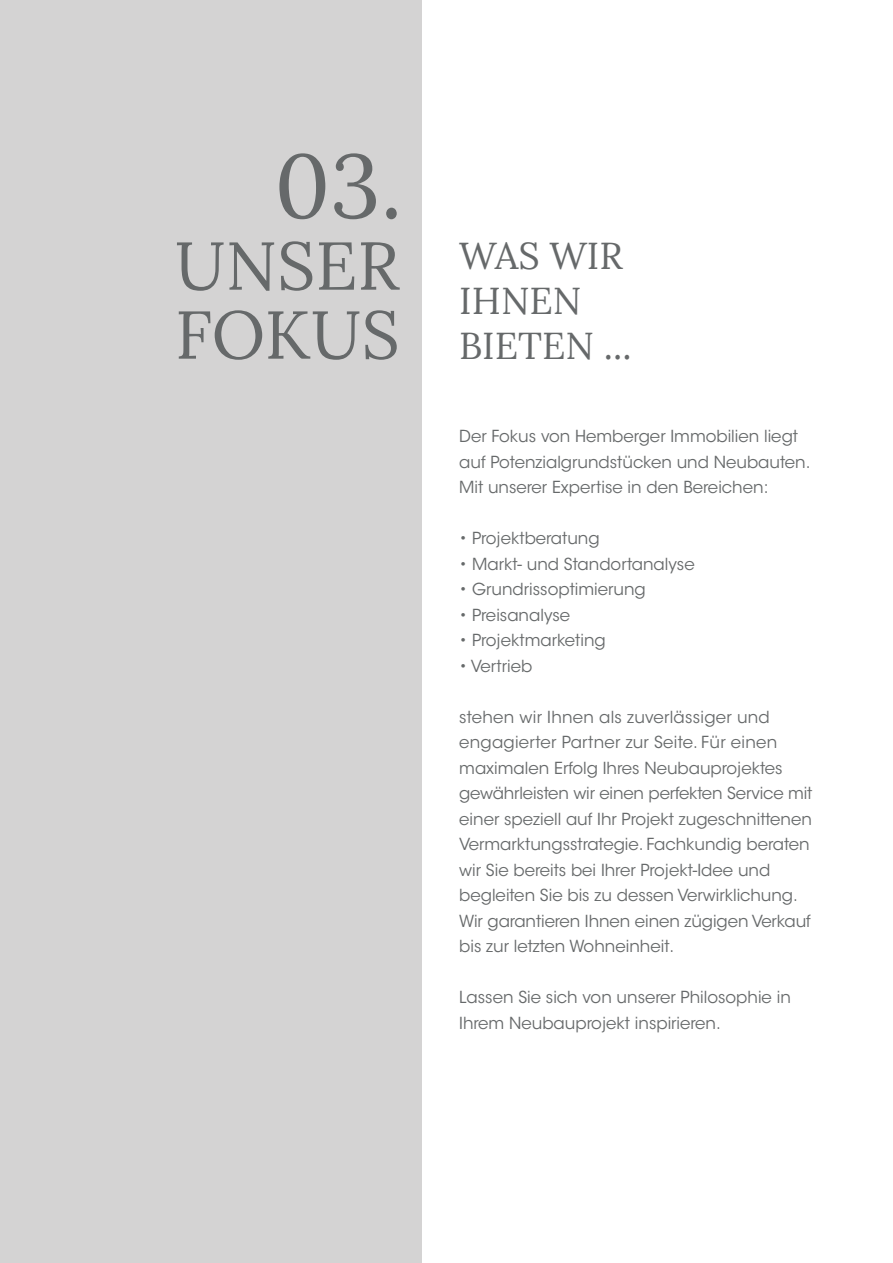
<style>
.page{position:relative;width:893px;height:1263px;background:#fff}
.page>*{position:absolute;margin:0;border:0;box-sizing:border-box;transform-origin:0 0}
.t1{font:90px "Lora";color:#66696a}
.t2{font:67.5px/69px "Lora";color:#66696a}
.t3{font:37.5px/45px "Lora";color:#66696a}
.t4{font:16.5px/25.5px "ITC Avant Garde Std";color:#66696a}
</style>
<div class="page">
<div style="left:0;top:0;width:421px;height:1263px;background:#d4d3d3"></div>
<h1 class="t1" style="left:274px;top:118px;width:130px">03.</h1>
<h2 class="t2" style="left:175px;top:227px;width:226px">UNSER<br>FOKUS</h2>
<h3 class="t3" style="left:459px;top:231px;width:174px">WAS WIR<br>IHNEN<br>BIETEN ...</h3>
<p class="t4" style="left:459px;top:424px;width:353px">Der Fokus von Hemberger Immobilien liegt auf Potenzialgrundstücken und Neubauten.<br>Mit unserer Expertise in den Bereichen:</p>
<p class="t4" style="left:459px;top:526px;width:142px">• Projektberatung</p>
<p class="t4" style="left:459px;top:551px;width:237px">• Markt- und Standortanalyse</p>
<p class="t4" style="left:459px;top:576px;width:188px">• Grundrissoptimierung</p>
<p class="t4" style="left:459px;top:602px;width:113px">• Preisanalyse</p>
<p class="t4" style="left:459px;top:627px;width:148px">• Projektmarketing</p>
<p class="t4" style="left:459px;top:653px;width:74px">• Vertrieb</p>
<p class="t4" style="left:459px;top:704px;width:355px">stehen wir Ihnen als zuverlässiger und engagierter Partner zur Seite. Für einen maximalen Erfolg Ihres Neubauprojektes gewährleisten wir einen perfekten Service mit einer speziell auf Ihr Projekt zugeschnittenen Vermarktungsstrategie. Fachkundig beraten wir Sie bereits bei Ihrer Projekt-Idee und begleiten Sie bis zu dessen Verwirklichung.<br>Wir garantieren Ihnen einen zügigen Verkauf bis zur letzten Wohneinheit.</p>
<p class="t4" style="left:459px;top:984px;width:333px">Lassen Sie sich von unserer Philosophie in<br>Ihrem Neubauprojekt inspirieren.</p>
</div>
